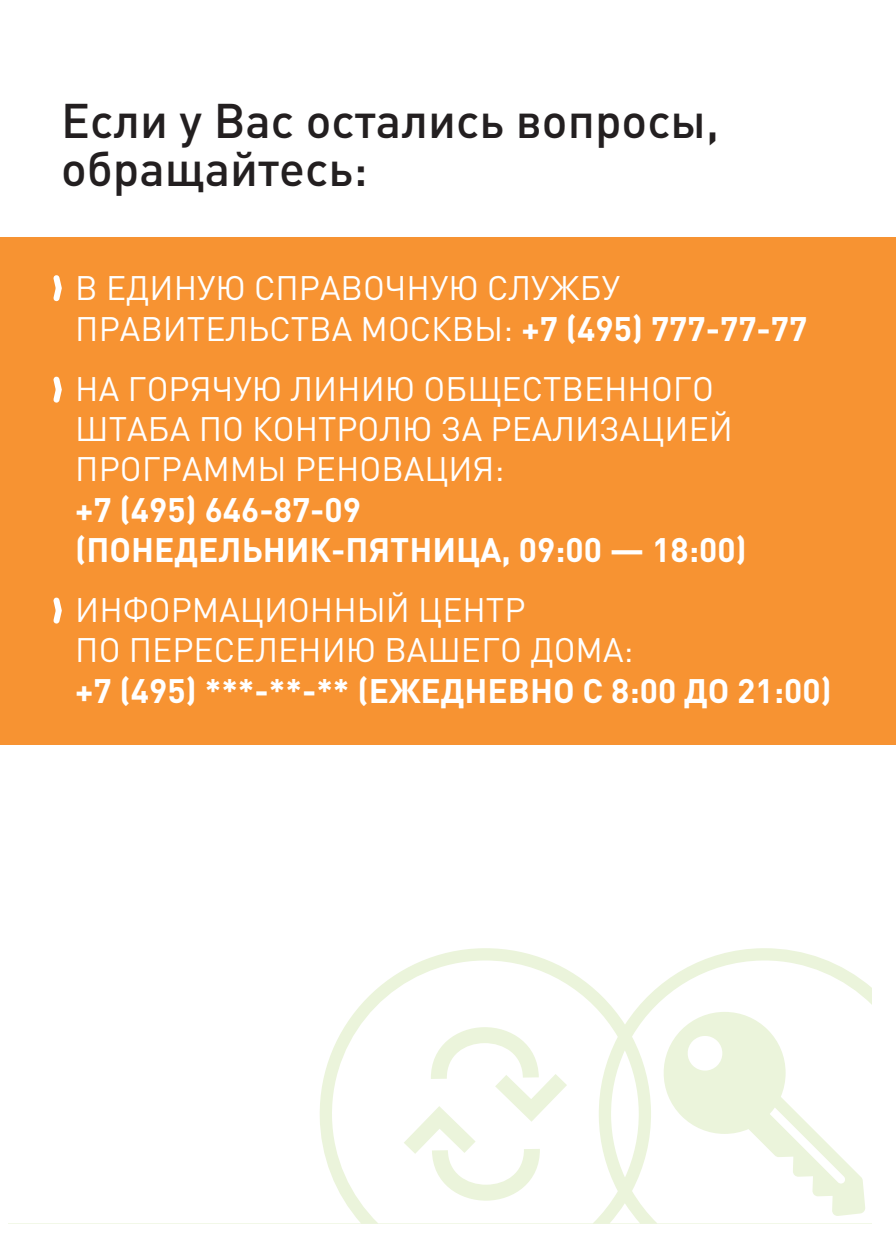
<style>
.page{position:relative;width:896px;height:1248px;background:#fff}
.page>*{position:absolute;margin:0;border:0;box-sizing:border-box;transform-origin:0 0}
.t1{font:500 48px/48px "DIN Pro";color:#231f20}
.t2{font:33.6px/40.4px "DIN Pro";color:#fff}
.t3{font:700 33.6px/40.4px "DIN Pro";color:#fff}
.s1{font-weight:700}
</style>
<div class="page">
<svg style="left:319px;top:948px;width:553px;height:275px"></svg>
<div style="left:0;top:237px;width:896px;height:508px;background:#f79332"></div>
<svg style="left:53px;top:275px;width:9px;height:27px"></svg>
<svg style="left:53px;top:376px;width:9px;height:27px"></svg>
<svg style="left:53px;top:597px;width:9px;height:27px"></svg>
<h1 class="t1" style="left:61px;top:95px;width:659px">Если у Вас остались вопросы, обращайтесь:</h1>
<p class="t2" style="left:75px;top:266px;width:733px">В ЕДИНУЮ СПРАВОЧНУЮ СЛУЖБУ<br>ПРАВИТЕЛЬСТВА МОСКВЫ: <span class="s1">+7 (495) 777-77-77</span></p>
<p class="t2" style="left:75px;top:367px;width:659px">НА ГОРЯЧУЮ ЛИНИЮ ОБЩЕСТВЕННОГО<br>ШТАБА ПО КОНТРОЛЮ ЗА РЕАЛИЗАЦИЕЙ<br>ПРОГРАММЫ РЕНОВАЦИЯ:</p>
<p class="t3" style="left:75px;top:488px;width:673px">+7 (495) 646-87-09 (ПОНЕДЕЛЬНИК-ПЯТНИЦА, 09:00 — 18:00)</p>
<p class="t2" style="left:75px;top:588px;width:560px">ИНФОРМАЦИОННЫЙ ЦЕНТР<br>ПО ПЕРЕСЕЛЕНИЮ ВАШЕГО ДОМА:</p>
<p class="t3" style="left:75px;top:669px;width:758px">+7 (495) ***-**-** (ЕЖЕДНЕВНО С 8:00 ДО 21:00)</p>
</div>
